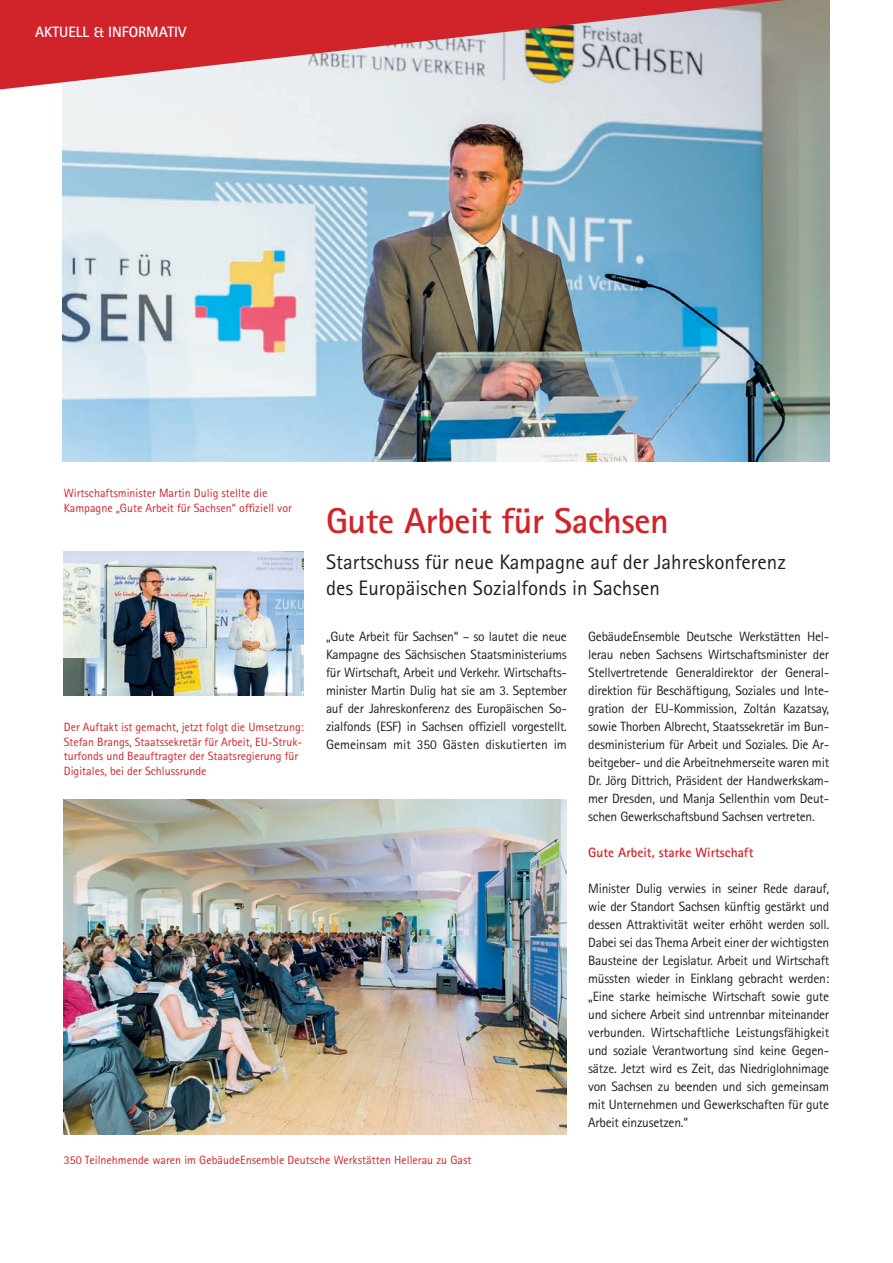
<style>
.page{position:relative;width:893px;height:1263px;background:#fff}
.page>*{position:absolute;margin:0;border:0;box-sizing:border-box;transform-origin:0 0}
.t1{font:700 36px "Rotis Sans Serif";letter-spacing:-.01em;color:#d1232a}
.t2{font:21px/25.2px "Rotis Sans Serif";color:#231f20}
.t3{font:700 15px "Rotis Sans Serif";color:#fff}
.t4{font:13.5px/18px "Rotis Sans Serif";letter-spacing:-.02em;color:#231f20;text-align:justify}
.t5{font:700 13.5px "Rotis Sans Serif";color:#d1232a}
.t6{font:12px/14.4px "Rotis Sans Serif";color:#d1232a}
</style>
<div class="page">
<img style="left:62px;top:0;width:767px;height:461px">
<svg style="left:0;top:0;width:786px;height:90px;background:#cd797c"></svg>
<img style="left:64px;top:551px;width:240px;height:144px">
<img style="left:64px;top:799px;width:503px;height:335px">
<p class="t3" style="left:35px;top:23px;width:153px">AKTUELL &amp; INFORMATIV</p>
<p class="t6" style="left:64px;top:486px;width:230px">Wirtschaftsminister Martin Dulig stellte die<br>Kampagne „Gute Arbeit für Sachsen“ offiziell vor</p>
<p class="t6" style="left:64px;top:720px;width:242px">Der Auftakt ist gemacht, jetzt folgt die Umsetzung:<br>Stefan Brangs, Staatssekretär für Arbeit, EU-Struk&shy;turfonds und Beauftragter der Staatsregierung für Digitales, bei der Schlussrunde</p>
<h1 class="t1" style="left:326px;top:498px;width:344px">Gute Arbeit für Sachsen</h1>
<h2 class="t2" style="left:326px;top:550px;width:461px">Startschuss für neue Kampagne auf der Jahreskonferenz des Europäischen Sozialfonds in Sachsen</h2>
<p class="t4" style="left:326px;top:628px;width:242px">„Gute Arbeit für Sachsen“ – so lautet die neue Kampagne des Sächsischen Staatsministeriums für Wirtschaft, Arbeit und Verkehr. Wirtschafts&shy;minister Martin Dulig hat sie am 3. September auf der Jahreskonferenz des Europäischen So&shy;zialfonds (ESF) in Sachsen offiziell vorgestellt.<br>Gemeinsam mit 350 Gästen diskutierten im</p>
<p class="t4" style="left:588px;top:628px;width:242px">GebäudeEnsemble Deutsche Werkstätten Hel&shy;lerau neben Sachsens Wirtschaftsminister der Stellvertretende Generaldirektor der General&shy;direktion für Beschäftigung, Soziales und Inte&shy;gration der EU-Kommission, Zoltán Kazatsay, sowie Thorben Albrecht, Staatssekretär im Bun&shy;desministerium für Arbeit und Soziales. Die Ar&shy;beitgeber- und die Arbeitnehmerseite waren mit Dr. Jörg Dittrich, Präsident der Handwerkskam&shy;mer Dresden, und Manja Sellenthin vom Deut&shy;schen Gewerkschaftsbund Sachsen vertreten.</p>
<p class="t5" style="left:588px;top:844px;width:167px">Gute Arbeit, starke Wirtschaft</p>
<p class="t4" style="left:588px;top:880px;width:242px">Minister Dulig verwies in seiner Rede darauf, wie der Standort Sachsen künftig gestärkt und dessen Attraktivität weiter erhöht werden soll.<br>Dabei sei das Thema Arbeit einer der wichtigsten Bausteine der Legislatur. Arbeit und Wirtschaft müssten wieder in Einklang gebracht werden: „Eine starke heimische Wirtschaft sowie gute und sichere Arbeit sind untrennbar miteinander verbunden. Wirtschaftliche Leistungsfähigkeit und soziale Verantwortung sind keine Gegen&shy;sätze. Jetzt wird es Zeit, das Niedriglohnimage von Sachsen zu beenden und sich gemeinsam mit Unternehmen und Gewerkschaften für gute Arbeit einzusetzen.“</p>
<p class="t6" style="left:64px;top:1152px;width:409px">350 Teilnehmende waren im GebäudeEnsemble Deutsche Werkstätten Hellerau zu Gast</p>
</div>
